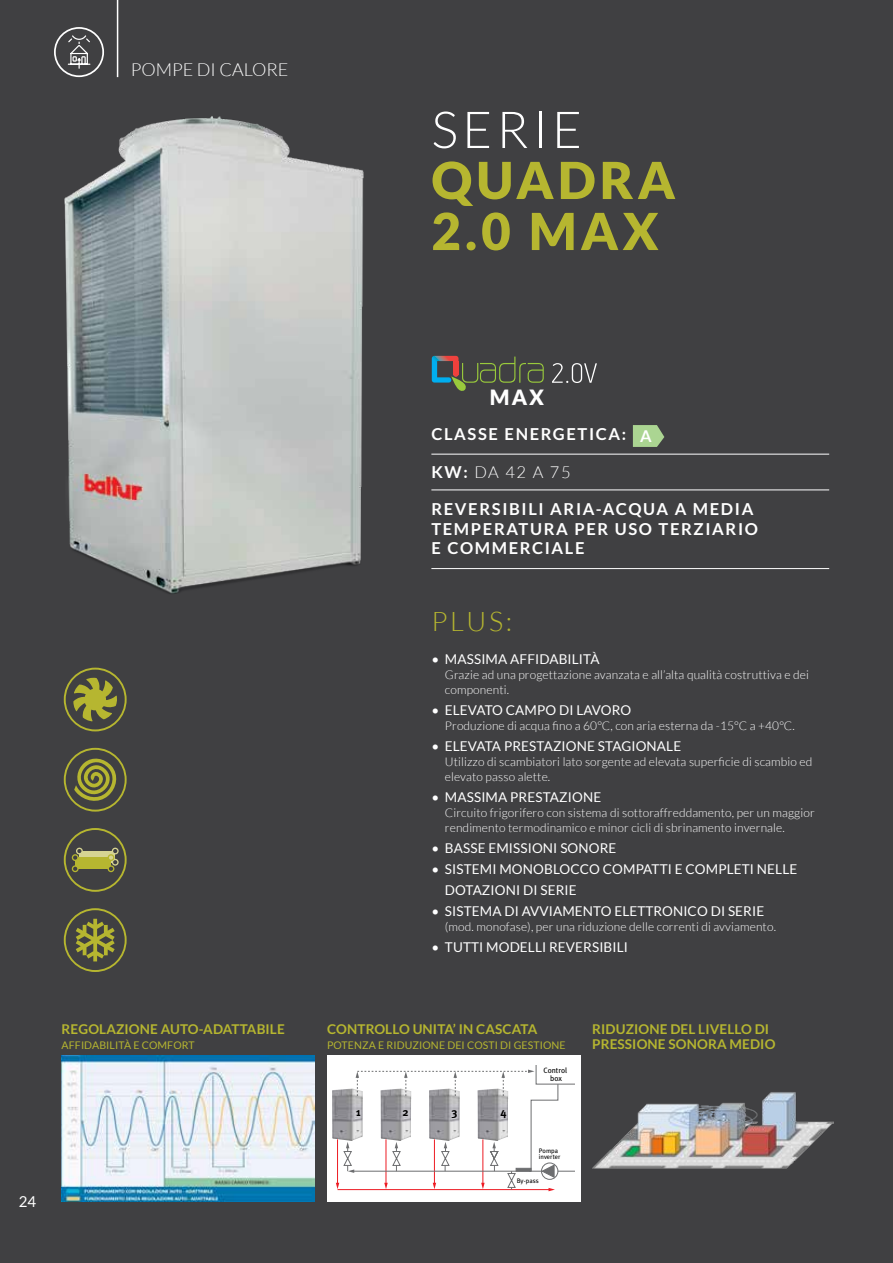
<style>
.page{position:relative;width:893px;height:1263px;background:#404042}
.page>*{position:absolute;margin:0;border:0;box-sizing:border-box;transform-origin:0 0}
.t1{font:900 51px/51px "Lato";letter-spacing:.08em;color:#b6b630}
.t2{font:300 51px "Lato";letter-spacing:.08em;color:#fff}
.t3{font:300 27px "Lato";color:#b6b630}
.t4{font:900 21px "Lato";color:#fff}
.t5{font:300 18px "Lato";color:#fff}
.t6{font:700 16.5px/19.5px "Lato";letter-spacing:.1em;color:#fff}
.t7{font:300 16.5px "Lato";color:#fff}
.t8{font:15px "Lato";color:#fff}
.t9{font:13.5px/21px "Lato";letter-spacing:.01em;color:#fff}
.t10{font:700 13.5px/15px "Lato";letter-spacing:.01em;color:#b6b630}
.t11{font:300 12px/15px "Lato";letter-spacing:.01em;color:#fff}
.t12{font:700 11.25px "Meta Plus";color:#000}
.t13{font:10.5px "Lato";letter-spacing:.01em;color:#b6b630}
.t14{font:7.8px/7.8px "Meta Plus";color:#000;text-align:center}
.t15{font:6.6px/6px "Meta Plus";color:#000}
.s1{font-weight:700}
</style>
<div class="page">
<svg style="left:633px;top:425px;width:31px;height:22px"></svg>
<hr style="left:431px;top:454px;width:398px;height:1px;background:#fff">
<hr style="left:431px;top:489px;width:398px;height:1px;background:#fff">
<hr style="left:431px;top:568px;width:398px;height:1px;background:#fff">
<hr style="left:117px;top:0;width:1px;height:77px;background:#fff">
<svg style="left:64px;top:668px;width:63px;height:63px"></svg>
<svg style="left:64px;top:748px;width:63px;height:64px"></svg>
<svg style="left:64px;top:828px;width:63px;height:64px"></svg>
<div style="left:108px;top:865px;width:6px;height:7px;border:1px solid #b6b630;border-radius:50%"></div>
<svg style="left:64px;top:908px;width:63px;height:64px"></svg>
<svg style="left:432px;top:356px;width:112px;height:35px"></svg>
<div style="left:453px;top:361px;width:6px;height:13px;background:#ef403c"></div>
<svg style="left:552px;top:363px;width:45px;height:20px"></svg>
<img style="left:64px;top:116px;width:300px;height:478px">
<img style="left:62px;top:1055px;width:253px;height:146px">
<div style="left:327px;top:1055px;width:253px;height:146px;background:#fff"></div>
<img style="left:592px;top:1092px;width:241px;height:77px">
<img style="left:332px;top:1090px;width:4px;height:49px">
<svg style="left:336px;top:1066px;width:238px;height:125px"></svg>
<hr style="left:516px;top:1168px;width:15px;height:3px;background:#6d6e70">
<svg style="left:54px;top:27px;width:50px;height:50px"></svg>
<h3 class="t5" style="left:131px;top:60px;width:159px">POMPE DI CALORE</h3>
<h1 class="t2" style="left:431px;top:102px;width:152px">SERIE</h1>
<h1 class="t1" style="left:431px;top:154px;width:245px">QUADRA<br>2.0 MAX</h1>
<p class="t10" style="left:62px;top:1021px;width:225px">REGOLAZIONE AUTO-ADATTABILE</p>
<p class="t13" style="left:62px;top:1039px;width:134px">AFFIDABILITÀ E COMFORT</p>
<p class="t8" style="left:19px;top:1193px;width:19px">24</p>
<h3 class="t4" style="left:490px;top:385px;width:56px">MAX</h3>
<h3 class="t6" style="left:431px;top:424px;width:222px">CLASSE ENERGETICA: <sub>A</sub></h3>
<h3 class="t7" style="left:431px;top:463px;width:141px"><span class="s1">KW:</span> DA 42 A 75</h3>
<h3 class="t6" style="left:431px;top:499px;width:328px">REVERSIBILI ARIA-ACQUA A MEDIA<br>TEMPERATURA PER USO TERZIARIO<br>E COMMERCIALE</h3>
<h2 class="t3" style="left:431px;top:607px;width:82px">PLUS:</h2>
<p class="t9" style="left:431px;top:649px;width:170px">• MASSIMA AFFIDABILITÀ</p>
<p class="t11" style="left:445px;top:667px;width:365px">Grazie ad una progettazione avanzata e all’alta qualità costruttiva e dei componenti.</p>
<p class="t9" style="left:431px;top:700px;width:201px">• ELEVATO CAMPO DI LAVORO</p>
<p class="t11" style="left:445px;top:718px;width:351px">Produzione di acqua fino a 60°C, con aria esterna da -15°C a +40°C.</p>
<p class="t9" style="left:431px;top:736px;width:251px">• ELEVATA PRESTAZIONE STAGIONALE</p>
<p class="t11" style="left:445px;top:754px;width:369px">Utilizzo di scambiatori lato sorgente ad elevata superficie di scambio ed elevato passo alette.</p>
<p class="t9" style="left:431px;top:787px;width:171px">• MASSIMA PRESTAZIONE</p>
<p class="t11" style="left:445px;top:805px;width:371px">Circuito frigorifero con sistema di sottoraffreddamento, per un maggior rendimento termodinamico e minor cicli di sbrinamento invernale.</p>
<p class="t9" style="left:431px;top:838px;width:187px">• BASSE EMISSIONI SONORE</p>
<p class="t9" style="left:445px;top:859px;width:354px;text-indent:-14px">• SISTEMI MONOBLOCCO COMPATTI E COMPLETI NELLE<br>DOTAZIONI DI SERIE</p>
<p class="t9" style="left:431px;top:901px;width:334px">• SISTEMA DI AVVIAMENTO ELETTRONICO DI SERIE</p>
<p class="t11" style="left:445px;top:919px;width:333px">(mod. monofase), per una riduzione delle correnti di avviamento.</p>
<p class="t9" style="left:431px;top:937px;width:198px">• TUTTI MODELLI REVERSIBILI</p>
<p class="t10" style="left:327px;top:1021px;width:212px">CONTROLLO UNITA’ IN CASCATA</p>
<p class="t13" style="left:327px;top:1039px;width:240px">POTENZA E RIDUZIONE DEI COSTI DI GESTIONE</p>
<p class="t12" style="left:356px;top:1106px;width:6px">1</p>
<p class="t12" style="left:402px;top:1106px;width:8px">2</p>
<p class="t12" style="left:452px;top:1106px;width:7px">3</p>
<p class="t12" style="left:501px;top:1106px;width:8px">4</p>
<p class="t14" style="left:543px;top:1066px;width:25px">Control box</p>
<p class="t15" style="left:539px;top:1148px;width:23px">Pompa inverter</p>
<p class="t15" style="left:517px;top:1178px;width:23px">By-pass</p>
<p class="t10" style="left:592px;top:1021px;width:185px">RIDUZIONE DEL LIVELLO DI<br>PRESSIONE SONORA MEDIO</p>
</div>
